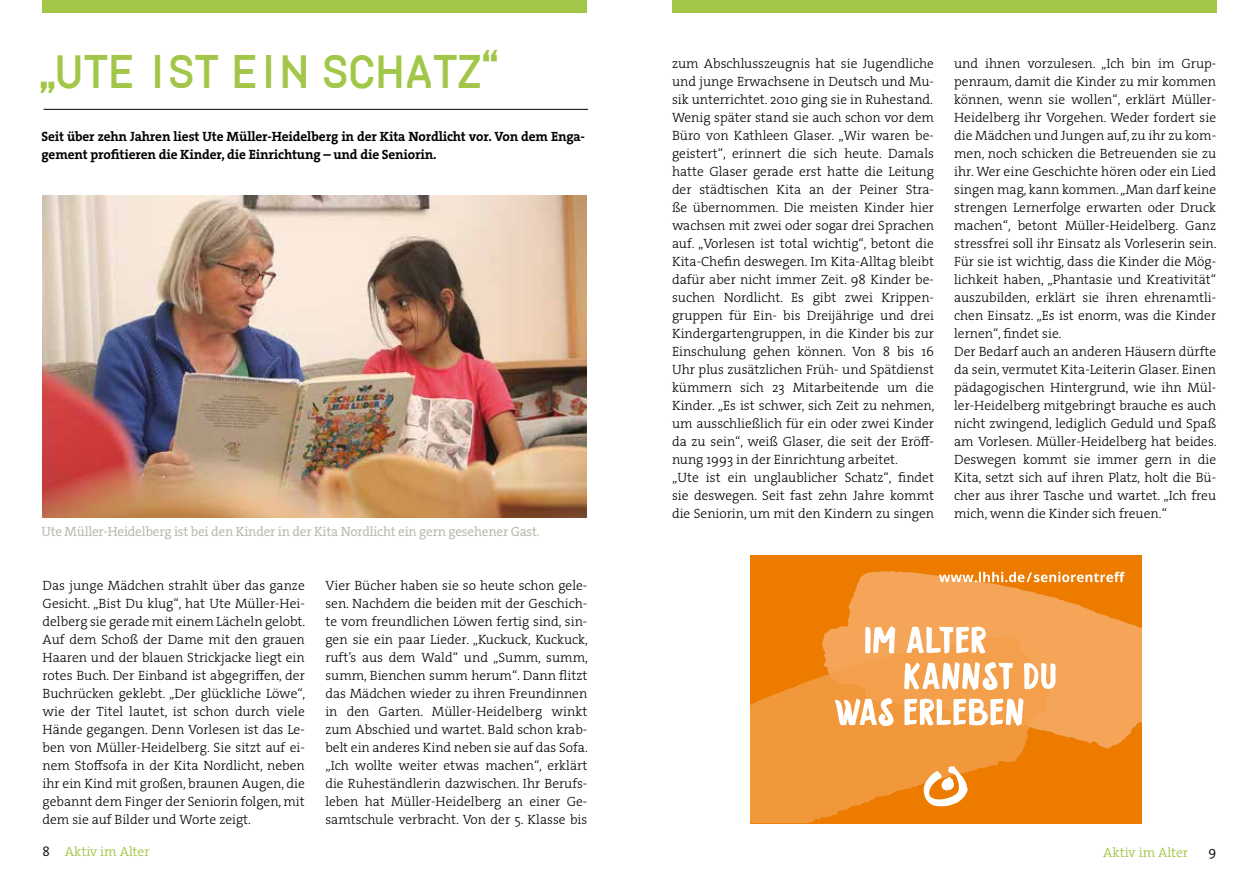
<style>
.page{position:relative;width:1259px;height:893px;background:#fff}
.page>*{position:absolute;margin:0;border:0;box-sizing:border-box;transform-origin:0 0}
.t1{font:500 45px "Uberform";color:#a2c748}
.t2{font:13.5px/18px "The Serif HP3 Lig";color:#000;text-align:justify}
.t3{font:13.5px/18px "The Serif HP7 Bld";letter-spacing:-.01em;color:#000}
.t4{font:13.5px "The Serif HP5 Plain";letter-spacing:-.015em;color:#bcbbb0}
.t5{font:13.5px "The Serif HP4 Se Lig";color:#a2c748}
.t6{font:13.5px "The Serif HP4 Se Lig";color:#000}
.s1{color:#000}
</style>
<div class="page">
<div style="left:43px;top:0;width:544px;height:13px;background:#a2c748"></div>
<div style="left:672px;top:0;width:544px;height:13px;background:#a2c748"></div>
<hr style="left:44px;top:109px;width:544px;height:1px;background:#000">
<img style="left:43px;top:196px;width:543px;height:321px">
<div style="left:750px;top:555px;width:391px;height:268px;background:#ec7b00"></div>
<svg style="left:848px;top:571px;width:293px;height:178px;fill:#f4a558"></svg>
<svg style="left:750px;top:626px;width:305px;height:197px"></svg>
<svg style="left:939px;top:572px;width:186px;height:10px"></svg>
<h1 class="t1" style="left:39px;top:42px;width:460px">„UTE IST EIN SCHATZ“</h1>
<p class="t3" style="left:41px;top:128px;width:545px">Seit über zehn Jahren liest Ute Müller-Heidelberg in der Kita Nordlicht vor. Von dem Enga&shy;gement profitieren die Kinder, die Einrichtung – und die Seniorin.</p>
<p class="t4" style="left:41px;top:523px;width:500px">Ute Müller-Heidelberg ist bei den Kinder in der Kita Nordlicht ein gern gesehener Gast.</p>
<p class="t2" style="left:43px;top:577px;width:264px">Das junge Mädchen strahlt über das ganze Gesicht. „Bist Du klug“, hat Ute Müller-Hei&shy;delberg sie gerade mit einem Lächeln gelobt.<br>Auf dem Schoß der Dame mit den grauen Haaren und der blauen Strickjacke liegt ein rotes Buch. Der Einband ist abgegriffen, der Buchrücken geklebt. „Der glückliche Löwe“, wie der Titel lautet, ist schon durch viele Hände gegangen. Denn Vorlesen ist das Le&shy;ben von Müller-Heidelberg. Sie sitzt auf ei&shy;nem Stoffsofa in der Kita Nordlicht, neben ihr ein Kind mit großen, braunen Augen, die gebannt dem Finger der Seniorin folgen, mit dem sie auf Bilder und Worte zeigt.</p>
<p class="t2" style="left:325px;top:577px;width:264px">Vier Bücher haben sie so heute schon gele&shy;sen. Nachdem die beiden mit der Geschich&shy;te vom freundlichen Löwen fertig sind, sin&shy;gen sie ein paar Lieder. „Kuckuck, Kuckuck, ruft’s aus dem Wald“ und „Summ, summ, summ, Bienchen summ herum“. Dann flitzt das Mädchen wieder zu ihren Freundinnen in den Garten. Müller-Heidelberg winkt zum Abschied und wartet. Bald schon krab&shy;belt ein anderes Kind neben sie auf das Sofa. „Ich wollte weiter etwas machen“, erklärt die Ruheständlerin dazwischen. Ihr Berufs&shy;leben hat Müller-Heidelberg an einer Ge&shy;samtschule verbracht. Von der 5. Klasse bis</p>
<p class="t2" style="left:672px;top:54px;width:264px;text-align:left">zum Abschlusszeugnis hat sie Jugendliche und junge Erwachsene in Deutsch und Mu&shy;sik unterrichtet. 2010 ging sie in Ruhestand.<br>Wenig später stand sie auch schon vor dem Büro von Kathleen Glaser. „Wir waren be&shy;geistert“, erinnert die sich heute. Damals hatte Glaser gerade erst hatte die Leitung der städtischen Kita an der Peiner Stra&shy;ße übernommen. Die meisten Kinder hier wachsen mit zwei oder sogar drei Sprachen auf. „Vorlesen ist total wichtig“, betont die Kita-Chefin deswegen. Im Kita-Alltag bleibt dafür aber nicht immer Zeit. 98 Kinder be&shy;suchen Nordlicht. Es gibt zwei Krippen&shy;gruppen für Ein- bis Dreijährige und drei Kindergartengruppen, in die Kinder bis zur Einschulung gehen können. Von 8 bis 16<br>Uhr plus zusätzlichen Früh- und Spätdienst kümmern sich 23 Mitarbeitende um die Kinder. „Es ist schwer, sich Zeit zu nehmen, um ausschließlich für ein oder zwei Kinder da zu sein“, weiß Glaser, die seit der Eröff&shy;nung 1993 in der Einrichtung arbeitet.<br>„Ute ist ein unglaublicher Schatz“, findet sie deswegen. Seit fast zehn Jahre kommt die Seniorin, um mit den Kindern zu singen</p>
<p class="t2" style="left:954px;top:54px;width:264px;text-align:left">und ihnen vorzulesen. „Ich bin im Grup&shy;penraum, damit die Kinder zu mir kommen können, wenn sie wollen“, erklärt Müller-Heidelberg ihr Vorgehen. Weder fordert sie die Mädchen und Jungen auf, zu ihr zu kom&shy;men, noch schicken die Betreuenden sie zu ihr. Wer eine Geschichte hören oder ein Lied singen mag, kann kommen. „Man darf keine strengen Lernerfolge erwarten oder Druck machen“, betont Müller-Heidelberg. Ganz stressfrei soll ihr Einsatz als Vorleserin sein.<br>Für sie ist wichtig, dass die Kinder die Mög&shy;lichkeit haben, „Phantasie und Kreativität“ auszubilden, erklärt sie ihren ehrenamtli&shy;chen Einsatz. „Es ist enorm, was die Kinder lernen“, findet sie.<br>Der Bedarf auch an anderen Häusern dürfte da sein, vermutet Kita-Leiterin Glaser. Einen pädagogischen Hintergrund, wie ihn Mül&shy;ler-Heidelberg mitgebringt brauche es auch nicht zwingend, lediglich Geduld und Spaß am Vorlesen. Müller-Heidelberg hat beides.<br>Deswegen kommt sie immer gern in die Kita, setzt sich auf ihren Platz, holt die Bü&shy;cher aus ihrer Tasche und wartet. „Ich freu mich, wenn die Kinder sich freuen.“</p>
<p class="t5" style="left:43px;top:843px;width:109px"><span class="s1">8</span> Aktiv im Alter</p>
<p class="t5" style="left:1103px;top:844px;width:86px">Aktiv im Alter</p>
<p class="t6" style="left:1208px;top:843px;width:9px">9</p>
</div>
